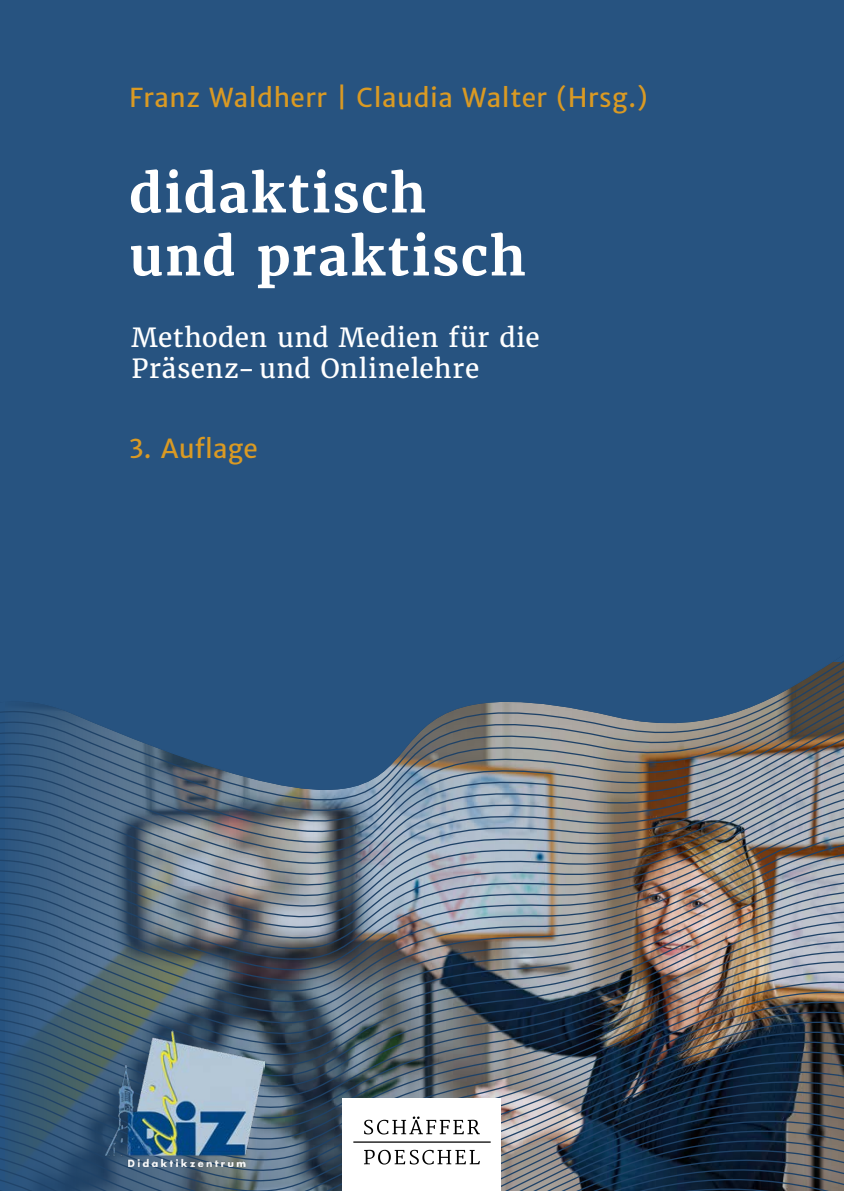
<style>
.page{position:relative;width:844px;height:1191px;background:#fff}
.page>*{position:absolute;margin:0;border:0;box-sizing:border-box;transform-origin:0 0}
.t1{font:700 52.5px/63px "Haufe Merriweather";letter-spacing:.03em;color:#fff}
.t2{font:26.25px/31.5px "Haufe Merriweather";letter-spacing:.015em;color:#fff}
.t3{font:25.9px "Haufe Merriweather Sans";letter-spacing:.02em;color:#da9a23}
</style>
<div class="page">
<div style="left:0;top:0;width:843px;height:1191px;background:#275380"></div>
<img style="left:0;top:821px;width:843px;height:370px">
<svg style="left:0;top:661px;width:843px;height:160px"></svg>
<div style="left:342px;top:1098px;width:159px;height:93px;background:#fff"></div>
<svg style="left:364px;top:1116px;width:116px;height:18px"></svg>
<hr style="left:353px;top:1141px;width:137px;height:1px;background:#000">
<svg style="left:364px;top:1149px;width:116px;height:15px"></svg>
<img style="left:105px;top:1030px;width:159px;height:136px">
<p class="t3" style="left:129px;top:82px;width:519px">Franz Waldherr | Claudia Walter (Hrsg.)</p>
<h1 class="t1" style="left:129px;top:162px;width:398px">didaktisch und praktisch</h1>
<p class="t2" style="left:131px;top:321px;width:409px">Methoden und Medien für die<br>Präsenz-und Onlinelehre</p>
<p class="t3" style="left:129px;top:432px;width:130px">3. Auflage</p>
</div>
